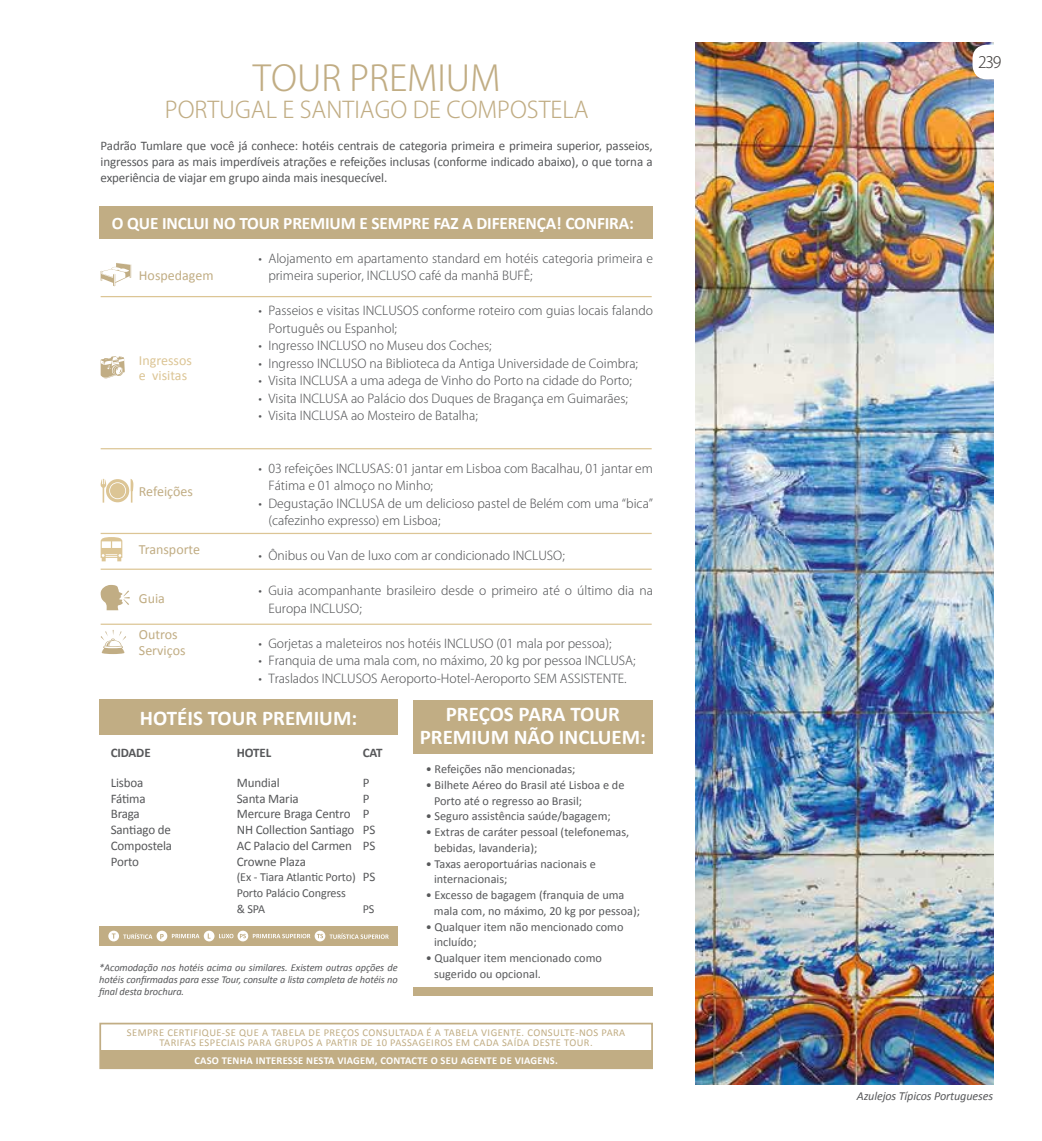
<style>
.page{position:relative;width:1042px;height:1141px;background:#fff}
.page>*{position:absolute;margin:0;border:0;box-sizing:border-box;transform-origin:0 0}
.t1{font:300 35px "Koz Go Pr 6 N";color:#c1ad84}
.t2{font:300 22.75px "Koz Go Pr 6 N";color:#c1ad84}
.t3{font:700 21px/22.8px "Calibri";color:#fff;text-align:center}
.t4{font:700 17.5px "Calibri";letter-spacing:-.01em;color:#fff}
.t5{font:300 15.75px "Koz Go Pr 6 N";color:#3f3c3a}
.t6{font:14px/15.8px "Calibri";color:#c1ad84}
.t7{font:14px/15.8px "Calibri";color:#dcc595}
.t8{font:13.12px/15.8px "Calibri";letter-spacing:-.01em;color:#57585a;text-align:justify}
.t9{font:700 13.12px "Calibri";letter-spacing:-.01em;color:#57585a}
.t10{font:300 12.25px/17.5px "Koz Go Pr 6 N";color:#57585a}
.t11{font:12.25px/15.8px "Calibri";color:#57585a}
.t12{font:italic 12.25px "Calibri";letter-spacing:-.01em;color:#57585a}
.t13{font:10.5px/10.5px "Calibri";letter-spacing:.04em;color:#c1ad84;text-align:center}
.t14{font:italic 10.5px/12.2px "Calibri";letter-spacing:-.01em;color:#57585a;text-align:justify}
.t15{font:700 10.5px "Calibri";letter-spacing:.02em;color:#fff}
.s1{font-size:13.12px}
</style>
<div class="page">
<img style="left:695px;top:43px;width:298px;height:1042px">
<div style="left:99px;top:700px;width:299px;height:35px;background:#c1ad84"></div>
<div style="left:99px;top:206px;width:554px;height:33px;background:#c1ad84"></div>
<hr style="left:101px;top:296px;width:551px;height:1px;background:#dcc595">
<hr style="left:101px;top:448px;width:551px;height:1px;background:#dcc595">
<hr style="left:101px;top:533px;width:551px;height:1px;background:#dcc595">
<hr style="left:101px;top:569px;width:551px;height:1px;background:#dcc595">
<hr style="left:101px;top:624px;width:551px;height:1px;background:#dcc595">
<div style="left:99px;top:926px;width:299px;height:20px;background:#c1ad84"></div>
<div style="left:413px;top:700px;width:240px;height:53px;background:#c1ad84"></div>
<div style="left:413px;top:988px;width:240px;height:8px;background:#c1ad84"></div>
<svg style="left:101px;top:263px;width:30px;height:23px"></svg>
<svg style="left:101px;top:479px;width:32px;height:24px"></svg>
<svg style="left:101px;top:537px;width:21px;height:24px"></svg>
<svg style="left:101px;top:585px;width:29px;height:25px"></svg>
<svg style="left:101px;top:356px;width:24px;height:22px"></svg>
<svg style="left:101px;top:630px;width:25px;height:24px"></svg>
<svg style="left:108px;top:931px;width:281px;height:10px"></svg>
<div style="left:100px;top:1050px;width:552px;height:18px;background:#c1ad84"></div>
<div style="left:99px;top:1023px;width:554px;height:46px;border:2px solid #c1ad84"></div>
<div style="left:972px;top:45px;width:35px;height:34px;background:#fff;border-radius:14px"></div>
<h1 class="t1" style="left:253px;top:58px;width:249px">TOUR PREMIUM</h1>
<h2 class="t2" style="left:165px;top:97px;width:425px">PORTUGAL E SANTIAGO DE COMPOSTELA</h2>
<p class="t8" style="left:101px;top:138px;width:553px">Padrão Tumlare que você já conhece: hotéis centrais de categoria primeira e primeira superior, passeios, ingressos para as mais imperdíveis atrações e refeições inclusas (conforme indicado abaixo), o que torna a experiência de viajar em grupo ainda mais inesquecível.</p>
<h3 class="t4" style="left:112px;top:212px;width:524px">O QUE INCLUI NO TOUR PREMIUM E SEMPRE FAZ A DIFERENÇA! CONFIRA:</h3>
<p class="t6" style="left:139px;top:267px;width:76px">Hospedagem</p>
<p class="t7" style="left:139px;top:352px;width:54px">Ingressos e visitas</p>
<p class="t6" style="left:139px;top:483px;width:55px">Refeições</p>
<p class="t6" style="left:139px;top:542px;width:63px">Transporte</p>
<p class="t6" style="left:139px;top:590px;width:28px">Guia</p>
<p class="t6" style="left:139px;top:627px;width:48px">Outros<br>Serviços</p>
<p class="t10" style="left:268px;top:250px;width:386px;text-indent:-10px">• Alojamento em apartamento standard em hotéis categoria primeira e primeira superior, INCLUSO café da manhã BUFÊ;</p>
<p class="t10" style="left:268px;top:302px;width:386px;text-indent:-10px">• Passeios e visitas INCLUSOS conforme roteiro com guias locais falando<br>Português ou Espanhol;</p>
<p class="t10" style="left:258px;top:337px;width:235px">• Ingresso INCLUSO no Museu dos Coches;</p>
<p class="t10" style="left:258px;top:355px;width:381px">• Ingresso INCLUSO na Biblioteca da Antiga Universidade de Coimbra;</p>
<p class="t10" style="left:258px;top:372px;width:375px">• Visita INCLUSA a uma adega de Vinho do Porto na cidade do Porto;</p>
<p class="t10" style="left:258px;top:390px;width:371px">• Visita INCLUSA ao Palácio dos Duques de Bragança em Guimarães;</p>
<p class="t10" style="left:258px;top:407px;width:221px">• Visita INCLUSA ao Mosteiro de Batalha;</p>
<p class="t10" style="left:268px;top:460px;width:386px;text-indent:-10px">• 03 refeições INCLUSAS: 01 jantar em Lisboa com Bacalhau, 01 jantar em<br>Fátima e 01 almoço no Minho;</p>
<p class="t10" style="left:268px;top:495px;width:386px;text-indent:-10px">• Degustação INCLUSA de um delicioso pastel de Belém com uma “bica” (cafezinho expresso) em Lisboa;</p>
<p class="t10" style="left:258px;top:547px;width:308px">• Ônibus ou Van de luxo com ar condicionado INCLUSO;</p>
<p class="t10" style="left:268px;top:582px;width:386px;text-indent:-10px">• Guia acompanhante brasileiro desde o primeiro até o último dia na<br>Europa INCLUSO;</p>
<p class="t10" style="left:258px;top:635px;width:355px">• Gorjetas a maleteiros nos hotéis INCLUSO (01 mala por pessoa);</p>
<p class="t10" style="left:258px;top:652px;width:379px">• Franquia de uma mala com, no máximo, 20 kg por pessoa INCLUSA;</p>
<p class="t10" style="left:258px;top:670px;width:369px">• Traslados INCLUSOS Aeroporto-Hotel-Aeroporto SEM ASSISTENTE.</p>
<h3 class="t3" style="left:140px;top:707px;width:219px">HOTÉIS TOUR PREMIUM:</h3>
<p class="t9" style="left:111px;top:744px;width:41px">CIDADE</p>
<p class="t9" style="left:237px;top:744px;width:36px">HOTEL</p>
<p class="t9" style="left:363px;top:744px;width:21px">CAT</p>
<p class="t8" style="left:111px;top:775px;width:34px">Lisboa</p>
<p class="t8" style="left:237px;top:775px;width:44px">Mundial</p>
<p class="t8" style="left:363px;top:775px;width:8px">P</p>
<p class="t8" style="left:111px;top:790px;width:37px">Fátima</p>
<p class="t8" style="left:237px;top:790px;width:64px">Santa Maria</p>
<p class="t8" style="left:363px;top:790px;width:8px">P</p>
<p class="t8" style="left:111px;top:806px;width:31px">Braga</p>
<p class="t8" style="left:237px;top:806px;width:134px">Mercure Braga Centro P</p>
<p class="t8" style="left:111px;top:822px;width:62px">Santiago de</p>
<p class="t8" style="left:237px;top:822px;width:140px">NH Collection Santiago PS</p>
<p class="t8" style="left:111px;top:838px;width:63px">Compostela</p>
<p class="t8" style="left:237px;top:838px;width:140px">AC Palacio del Carmen PS</p>
<p class="t8" style="left:111px;top:853px;width:30px">Porto</p>
<p class="t8" style="left:237px;top:853px;width:71px">Crowne Plaza</p>
<p class="t11" style="left:237px;top:870px;width:140px">(Ex - Tiara Atlantic Porto) <span class="s1">PS<br></span>Porto Palácio Congress<br>&amp; SPA</p>
<p class="t11" style="left:363px;top:901px;width:13px">PS</p>
<p class="t14" style="left:99px;top:961px;width:300px">*Acomodação nos hotéis acima ou similares. Existem outras opções de hotéis confirmadas para esse Tour, consulte a lista completa de hotéis no final desta brochura.</p>
<h3 class="t3" style="left:420px;top:703px;width:228px">PREÇOS PARA TOUR<br>PREMIUM NÃO INCLUEM:</h3>
<p class="t11" style="left:426px;top:761px;width:151px">• Refeições não mencionadas;</p>
<p class="t11" style="left:434px;top:777px;width:192px;text-indent:-8px">• Bilhete Aéreo do Brasil até Lisboa e de<br>Porto até o regresso ao Brasil;</p>
<p class="t11" style="left:426px;top:808px;width:187px">• Seguro assistência saúde/bagagem;</p>
<p class="t11" style="left:434px;top:824px;width:197px;text-indent:-8px">• Extras de caráter pessoal (telefonemas, bebidas, lavanderia);</p>
<p class="t11" style="left:434px;top:856px;width:163px;text-indent:-8px">• Taxas aeroportuárias nacionais e internacionais;</p>
<p class="t11" style="left:434px;top:887px;width:208px;text-indent:-8px">• Excesso de bagagem (franquia de uma mala com, no máximo, 20 kg por pessoa);</p>
<p class="t11" style="left:434px;top:919px;width:191px;text-indent:-8px">• Qualquer item não mencionado como incluído;</p>
<p class="t11" style="left:434px;top:950px;width:169px;text-indent:-8px">• Qualquer item mencionado como sugerido ou opcional.</p>
<p class="t13" style="left:127px;top:1027px;width:500px">SEMPRE CERTIFIQUE-SE QUE A TABELA DE PREÇOS CONSULTADA É A TABELA VIGENTE. CONSULTE-NOS PARA<br>TARIFAS ESPECIAIS PARA GRUPOS A PARTIR DE 10 PASSAGEIROS EM CADA SAÍDA DESTE TOUR.</p>
<p class="t15" style="left:194px;top:1053px;width:365px">CASO TENHA INTERESSE NESTA VIAGEM, CONTACTE O SEU AGENTE DE VIAGENS.</p>
<p class="t5" style="left:978px;top:54px;width:25px">239</p>
<p class="t12" style="left:857px;top:1088px;width:138px">Azulejos Típicos Portugueses</p>
</div>
